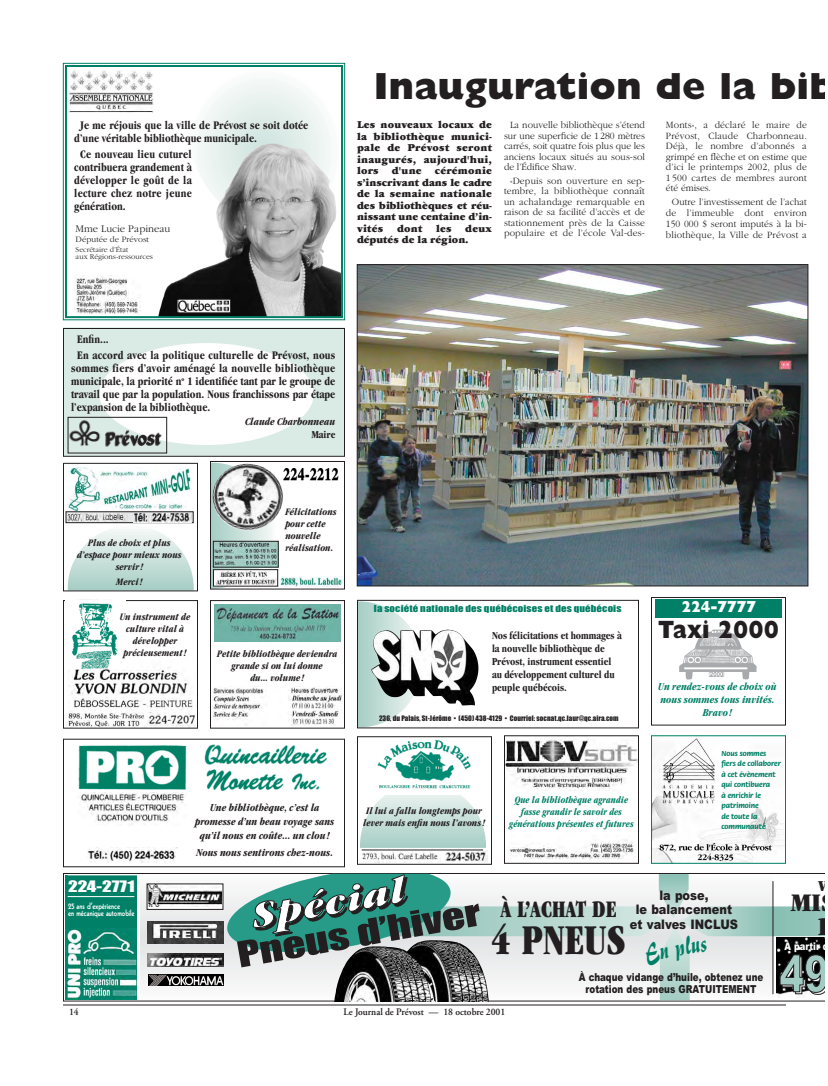
<style>
.page{position:relative;width:828px;height:1086px;background:#fff}
.page>*{position:absolute;margin:0;border:0;box-sizing:border-box;transform-origin:0 0}
.t1{font:ultra-condensed 44px "Garamond";color:#231f20;scale:.89 1}
.t2{font:800 38px "Gill Sans";color:#231f20}
.t3{font:33px "Impact";color:#231f20;scale:1.35 1}
.t4{font:27.2px "Impuls BT";color:#008066;scale:.86 1}
.t5{font:ultra-condensed 26.2px/24px "Garamond";color:#231f20;scale:1.09 1}
.t6{font:800 25.1px "Gill Sans";color:#231f20;scale:.9 1}
.t7{font:ultra-condensed 24.6px "Garamond";color:#231f20;scale:.89 1}
.t8{font:800 16px "Gill Sans";color:#fff;scale:.9 1}
.t9{font:ultra-condensed 15.7px "Garamond";color:#231f20;scale:1.09 1}
.t10{font:14.6px "Impact";color:#fff;scale:1.31 1}
.t11{font:900 13.2px/14.5px "Arial";color:#231f20;text-align:center;scale:.86 1}
.t12{font:700 condensed 12px/13px "Garamond";color:#231f20;scale:.96 1}
.t13{font:900 11px/11.5px "Garamond";color:#231f20;text-align:justify;scale:.96 1}
.t14{font:700 condensed 11px/13px "Garamond";color:#231f20;scale:.96 1}
.t15{font:italic 700 condensed 11px/14px "Garamond";color:#231f20;text-align:center;scale:.96 1}
.t16{font:900 11px/12.1px "Arial";color:#231f20;text-align:center;scale:.79 1}
.t17{font:italic 700 condensed 11px/12.9px "Garamond";color:#008066;text-align:center;scale:.96 1}
.t18{font:300 10.6px "Garamond";color:#231f20}
.t19{font:900 10.6px "Arial";color:#fff;scale:.79 1}
.t20{font:italic 700 condensed 10.2px/12.1px "Garamond";color:#231f20;text-align:center;scale:.96 1}
.t21{font:italic 700 condensed 10.2px/12.1px "Garamond";color:#008066;text-align:center;scale:.92 1}
.t22{font:300 10px/10.5px "Garamond";letter-spacing:.02em;color:#231f20;text-align:justify;scale:.96 1}
.t23{font:600 10px "Adobe Garamond";color:#231f20;scale:.96 1}
.t24{font:9px "Impact";letter-spacing:.01em;color:#008066;scale:1.2 1}
.t25{font:800 9px/6.8px "Kabel";color:#fff;scale:.83 1}
.t26{font:300 8.7px "Garamond";color:#231f20}
.t27{font:300 7.7px/6.8px "Garamond";color:#231f20}
.t28{font:700 7.6px/10.5px "Flora";color:#008066}
.t29{font:7px "Impact";letter-spacing:.01em;color:#231f20}
</style>
<div class="page">
<img style="left:679px;top:629px;width:78px;height:51px">
<div style="left:651px;top:597px;width:135px;height:129px;border:1px solid #231f20"></div>
<img style="left:67px;top:599px;width:128px;height:128px">
<svg style="left:197px;top:79px;width:134px;height:64px"></svg>
<hr style="left:63px;top:1005px;width:723px;height:1px;background:#231f20">
<svg style="left:210px;top:599px;width:429px;height:266px"></svg>
<div style="left:655px;top:599px;width:127px;height:19px;background:#008066"></div>
<img style="left:653px;top:738px;width:131px;height:124px">
<div style="left:651px;top:735px;width:135px;height:129px;border:1px solid #008066"></div>
<img style="left:506px;top:737px;width:131px;height:125px">
<div style="left:504px;top:735px;width:135px;height:129px;border:1px solid #231f20"></div>
<img style="left:158px;top:143px;width:182px;height:172px">
<img style="left:68px;top:69px;width:85px;height:43px">
<div style="left:63px;top:63px;width:282px;height:257px;border:1px solid #008066"></div>
<div style="left:65px;top:65px;width:278px;height:253px;border:2px solid #008066"></div>
<img style="left:180px;top:301px;width:48px;height:10px">
<div style="left:178px;top:299px;width:53px;height:14px;border:1px solid #231f20"></div>
<svg style="left:63px;top:328px;width:282px;height:262px"></svg>
<img style="left:280px;top:576px;width:63px;height:10px">
<img style="left:283px;top:466px;width:60px;height:17px">
<img style="left:215px;top:572px;width:61px;height:12px">
<img style="left:215px;top:543px;width:61px;height:22px">
<div style="left:213px;top:541px;width:65px;height:26px;border:1px solid #231f20"></div>
<img style="left:212px;top:464px;width:71px;height:66px;border-radius:50%">
<img style="left:212px;top:687px;width:130px;height:38px">
<img style="left:361px;top:739px;width:128px;height:55px">
<img style="left:445px;top:850px;width:43px;height:12px">
<img style="left:360px;top:851px;width:80px;height:11px">
<div style="left:63px;top:600px;width:135px;height:129px;border:1px solid #231f20"></div>
<svg style="left:68px;top:525px;width:126px;height:63px"></svg>
<img style="left:215px;top:604px;width:126px;height:38px">
<div style="left:63px;top:463px;width:135px;height:128px;border:1px solid #231f20"></div>
<hr style="left:362px;top:850px;width:121px;height:1px;background:#231f20">
<img style="left:78px;top:743px;width:263px;height:55px">
<img style="left:78px;top:793px;width:109px;height:32px">
<img style="left:88px;top:848px;width:89px;height:14px">
<img style="left:371px;top:630px;width:107px;height:75px">
<img style="left:66px;top:601px;width:59px;height:68px">
<img style="left:74px;top:275px;width:67px;height:39px">
<svg style="left:63px;top:873px;width:762px;height:129px"></svg>
<div style="left:65px;top:876px;width:72px;height:54px;background:#008066"></div>
<img style="left:65px;top:928px;width:72px;height:72px">
<hr style="left:68px;top:896px;width:66px;height:1px;background:#fff">
<hr style="left:68px;top:875px;width:70px;height:1px;background:#fff">
<img style="left:415px;top:1000px;width:74px;height:2px">
<div style="left:147px;top:884px;width:76px;height:25px;background:#fff"></div>
<img style="left:149px;top:886px;width:72px;height:21px">
<div style="left:147px;top:884px;width:76px;height:26px;border:1px solid #231f20"></div>
<img style="left:147px;top:921px;width:76px;height:22px">
<div style="left:147px;top:953px;width:76px;height:14px;background:#8a8a8a"></div>
<img style="left:148px;top:953px;width:75px;height:14px">
<img style="left:148px;top:975px;width:75px;height:11px">
<svg style="left:226px;top:874px;width:599px;height:126px"></svg>
<img style="left:359px;top:266px;width:447px;height:318px">
<div style="left:357px;top:264px;width:451px;height:322px;border:1px solid #231f20"></div>
<p class="t12" style="left:74px;top:119px;width:245px;text-indent:6px">Je me réjouis que la ville de Prévost se soit dotée d’une véritable bibliothèque municipale.</p>
<p class="t12" style="left:74px;top:148px;width:124px;text-align:justify;text-indent:6px">Ce nouveau lieu cuturel contribuera grandement à développer le goût de la lecture chez notre jeune génération.</p>
<p class="t18" style="left:76px;top:224px;width:96px">Mme Lucie Papineau</p>
<p class="t26" style="left:76px;top:236px;width:75px">Députée de Prévost</p>
<p class="t27" style="left:76px;top:247px;width:79px">Secrétaire d’État<br>aux Régions-ressources</p>
<h2 class="t2" style="left:374px;top:73px;width:464px">Inauguration de la bib</h2>
<p class="t13" style="left:357px;top:120px;width:142px">Les nouveaux locaux de la bibliothèque munici&shy;pale de Prévost seront inaugurés, aujourd'hui, lors d'une cérémonie s’inscrivant dans le cadre de la semaine nationale des bibliothèques et réu&shy;nissant une centaine d’in&shy;vités dont les deux députés de la région.</p>
<p class="t22" style="left:504px;top:120px;width:148px;text-indent:6px">La nouvelle bibliothèque s’étend sur une superficie de 1280 mètres carrés, soit quatre fois plus que les anciens locaux situés au sous-sol de l’Édifice Shaw.</p>
<p class="t22" style="left:504px;top:176px;width:148px;text-align:center">«Depuis son ouverture en sep&shy;tembre, la bibliothèque connaît un achalandage remarquable en raison de sa facilité d’accès et de stationnement près de la Caisse populaire et de l’école Val-des-</p>
<p class="t22" style="left:666px;top:120px;width:148px">Monts», a déclaré le maire de Prévost, Claude Charbonneau.<br>Déjà, le nombre d’abonnés a grimpé en flèche et on estime que d’ici le printemps 2002, plus de 1 500 cartes de membres auront été émises.</p>
<p class="t22" style="left:666px;top:197px;width:148px;line-height:11px;text-align:center">Outre l’investissement de l’achat de l’immeuble dont environ<br>150 000 $ seront imputés à la bi&shy;bliothèque, la Ville de Prévost a</p>
<p class="t12" style="left:77px;top:333px;width:271px;line-height:16px">Enfin...<br>En accord avec la politique culturelle de Prévost, nous</p>
<p class="t12" style="left:71px;top:363px;width:277px;text-align:justify">sommes fiers d’avoir aménagé la nouvelle bibliothèque municipale, la priorité n<sup>o</sup> 1 identifiée tant par le groupe de travail que par la population. Nous franchissons par étape l’expansion de la bibliothèque.</p>
<p class="t15" style="left:245px;top:415px;width:96px">Claude Charbonneau</p>
<p class="t14" style="left:311px;top:429px;width:27px">Maire</p>
<p class="t20" style="left:77px;top:537px;width:110px">Plus de choix et plus d’espace pour mieux nous servir!</p>
<p class="t20" style="left:116px;top:576px;width:29px">Merci!</p>
<p class="t20" style="left:120px;top:611px;width:75px">Un instrument de culture vital à développer précieusement!</p>
<p class="t20" style="left:285px;top:507px;width:55px;text-align:left">Félicitations pour cette nouvelle réalisation.</p>
<p class="t20" style="left:217px;top:649px;width:127px">Petite bibliothèque deviendra grande si on lui donne<br>du... volume!</p>
<p class="t15" style="left:195px;top:801px;width:146px">Une bibliothèque, c’est la promesse d’un beau voyage sans qu’il nous en coûte... un clou!</p>
<p class="t15" style="left:197px;top:846px;width:144px">Nous nous sentirons chez-nous.</p>
<p class="t24" style="left:374px;top:605px;width:208px">la société nationale des québécoises et des québécois</p>
<p class="t14" style="left:492px;top:630px;width:137px">Nos félicitations et hommages à la nouvelle bibliothèque de<br>Prévost, instrument essentiel au développement culturel du peuple québécois.</p>
<p class="t29" style="left:379px;top:716px;width:241px">236, du Palais, St-Jérôme • (450) 438-4129 • Courriel: socnat.qc.laur@qc.aira.com</p>
<p class="t20" style="left:363px;top:806px;width:129px;text-align:left">Il lui a fallu longtemps pour lever mais enfin nous l’avons!</p>
<p class="t21" style="left:509px;top:794px;width:137px">Que la bibliothèque agrandie fasse grandir le savoir des générations présentes et futures</p>
<h3 class="t8" style="left:682px;top:601px;width:84px">224-7777</h3>
<h3 class="t6" style="left:658px;top:621px;width:136px">Taxi 2000</h3>
<p class="t17" style="left:658px;top:681px;width:125px">Un rendez-vous de choix où nous sommes tous invités.<br>Bravo!</p>
<p class="t28" style="left:721px;top:748px;width:61px">Nous sommes fiers de collaborer à cet évènement qui contibuera<br>à enrichir le patrimoine<br>de toute la communauté</p>
<h3 class="t10" style="left:68px;top:881px;width:52px">224-2771</h3>
<p class="t25" style="left:68px;top:903px;width:82px">25 ans d’expérience<br>en mécanique automobile</p>
<h3 class="t3" style="left:236px;top:945px;width:184px;rotate:-10deg">Pneus d’hiver</h3>
<h3 class="t11" style="left:630px;top:889px;width:127px">la pose,<br>le balancement et valves INCLUS</h3>
<h3 class="t7" style="left:500px;top:900px;width:132px">À L’ACHAT DE</h3>
<h1 class="t1" style="left:491px;top:924px;width:153px">4 PNEUS</h1>
<h3 class="t4" style="left:643px;top:944px;width:75px;rotate:-10deg">En plus</h3>
<p class="t16" style="left:579px;top:972px;width:235px">À chaque vidange d’huile, obtenez une rotation des pneus GRATUITEMENT</p>
<p class="t23" style="left:69px;top:1008px;width:12px">14</p>
<p class="t23" style="left:344px;top:1008px;width:170px">Le Journal de Prévost — 18 octobre 2001</p>
<h3 class="t9" style="left:818px;top:880px;width:9px">V</h3>
<h3 class="t5" style="left:818px;top:893px;width:18px;text-indent:-27px">MI<br>D</h3>
<p class="t19" style="left:785px;top:942px;width:57px">À partir d</p>
</div>
